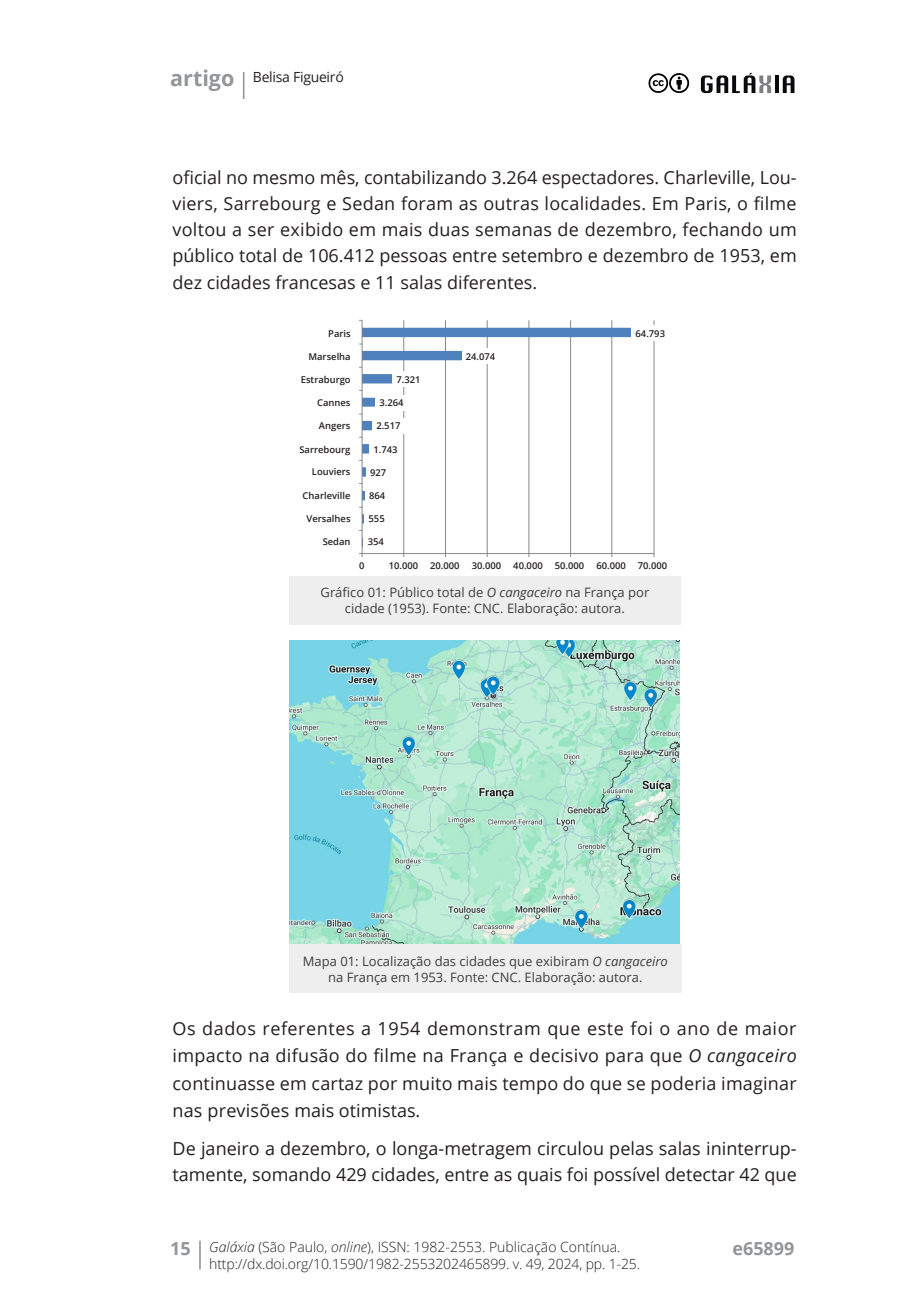
<style>
.page{position:relative;width:908px;height:1304px;background:#fff}
.page>*{position:absolute;margin:0;border:0;box-sizing:border-box;transform-origin:0 0}
.Mancha_de_texto{font:18px/26.4px "Open Sans";color:#231f20;text-align:justify}
.t1{font:700 18px "Open Sans";color:#939598}
.t2{font:300 14px/16.8px "Open Sans";letter-spacing:-.01em;color:#231f20}
.t3{font:14px "Open Sans";letter-spacing:-.02em;color:#231f20}
._0_enviado_RECEBIDO{font:13px/16px "Open Sans";color:#3e3e3f;text-align:center}
.Mancha_de_texto-2{font:600 9.4px "Open Sans";color:#231f20}
.s1{font-weight:700;font-size:21.6px;color:#939598}
.s2{font-style:italic}
</style>
<div class="page">
<hr style="left:199px;top:1241px;width:2px;height:28px;background:#939598">
<svg style="left:243px;top:72px;width:1px;height:27px"></svg>
<svg style="left:775px;top:76px;width:3px;height:17px"></svg>
<svg style="left:782px;top:76px;width:12px;height:17px"></svg>
<svg style="left:648px;top:72px;width:122px;height:22px"></svg>
<img style="left:289px;top:640px;width:390px;height:305px">
<div style="left:289px;top:945px;width:392px;height:48px;background:#eeeeef"></div>
<img style="left:359px;top:319px;width:296px;height:238px">
<div style="left:631px;top:326px;width:37px;height:15px;background:#fff"></div>
<div style="left:461px;top:348px;width:38px;height:16px;background:#fff"></div>
<div style="left:392px;top:372px;width:32px;height:15px;background:#fff"></div>
<div style="left:375px;top:395px;width:32px;height:15px;background:#fff"></div>
<div style="left:372px;top:418px;width:32px;height:15px;background:#fff"></div>
<div style="left:369px;top:441px;width:32px;height:16px;background:#fff"></div>
<div style="left:366px;top:465px;width:24px;height:15px;background:#fff"></div>
<div style="left:365px;top:488px;width:24px;height:15px;background:#fff"></div>
<div style="left:364px;top:511px;width:24px;height:15px;background:#fff"></div>
<div style="left:363px;top:534px;width:25px;height:15px;background:#fff"></div>
<div style="left:289px;top:576px;width:391px;height:49px;background:#eeeeef"></div>
<p class="t3" style="left:170px;top:67px;width:175px"><span class="s1">artigo</span> Belisa Figueiró</p>
<p class="Mancha_de_texto" style="left:172px;top:164px;width:625px">oficial no mesmo mês, contabilizando 3.264 espectadores. Charleville, Lou&shy;viers, Sarrebourg e Sedan foram as outras localidades. Em Paris, o filme voltou a ser exibido em mais duas semanas de dezembro, fechando um público total de 106.412 pessoas entre setembro e dezembro de 1953, em dez cidades francesas e 11 salas diferentes.</p>
<p class="Mancha_de_texto-2" style="left:328px;top:327px;width:24px">Paris</p>
<p class="Mancha_de_texto-2" style="left:308px;top:350px;width:44px">Marselha</p>
<p class="Mancha_de_texto-2" style="left:301px;top:373px;width:51px">Estraburgo</p>
<p class="Mancha_de_texto-2" style="left:317px;top:396px;width:35px">Cannes</p>
<p class="Mancha_de_texto-2" style="left:319px;top:420px;width:33px">Angers</p>
<p class="Mancha_de_texto-2" style="left:312px;top:465px;width:40px">Louviers</p>
<p class="Mancha_de_texto-2" style="left:302px;top:489px;width:49px">Charleville</p>
<p class="Mancha_de_texto-2" style="left:306px;top:512px;width:45px">Versalhes</p>
<p class="Mancha_de_texto-2" style="left:322px;top:535px;width:29px">Sedan</p>
<p class="Mancha_de_texto-2" style="left:299px;top:443px;width:52px">Sarrebourg</p>
<p class="Mancha_de_texto-2" style="left:396px;top:373px;width:26px">7.321</p>
<p class="Mancha_de_texto-2" style="left:379px;top:396px;width:26px">3.264</p>
<p class="Mancha_de_texto-2" style="left:376px;top:420px;width:26px">2.517</p>
<p class="Mancha_de_texto-2" style="left:373px;top:443px;width:26px">1.743</p>
<p class="Mancha_de_texto-2" style="left:370px;top:466px;width:18px">927</p>
<p class="Mancha_de_texto-2" style="left:369px;top:489px;width:18px">864</p>
<p class="Mancha_de_texto-2" style="left:368px;top:512px;width:18px">555</p>
<p class="Mancha_de_texto-2" style="left:367px;top:535px;width:18px">354</p>
<p class="Mancha_de_texto-2" style="left:465px;top:350px;width:31px">24.074</p>
<p class="Mancha_de_texto-2" style="left:635px;top:327px;width:31px">64.793</p>
<p class="Mancha_de_texto-2" style="left:359px;top:559px;width:7px">0</p>
<p class="Mancha_de_texto-2" style="left:388px;top:559px;width:31px">10.000</p>
<p class="Mancha_de_texto-2" style="left:430px;top:559px;width:31px">20.000</p>
<p class="Mancha_de_texto-2" style="left:471px;top:559px;width:31px">30.000</p>
<p class="Mancha_de_texto-2" style="left:513px;top:559px;width:31px">40.000</p>
<p class="Mancha_de_texto-2" style="left:554px;top:559px;width:31px">50.000</p>
<p class="Mancha_de_texto-2" style="left:596px;top:559px;width:31px">60.000</p>
<p class="Mancha_de_texto-2" style="left:637px;top:559px;width:31px">70.000</p>
<p class="_0_enviado_RECEBIDO" style="left:320px;top:584px;width:330px">Gráfico 01: Público total de <span class="s2">O cangaceiro</span> na França por cidade (1953). Fonte: CNC. Elaboração: autora.</p>
<p class="_0_enviado_RECEBIDO" style="left:303px;top:953px;width:366px">Mapa 01: Localização das cidades que exibiram <span class="s2">O cangaceiro </span>na França em 1953. Fonte: CNC. Elaboração: autora.</p>
<p class="Mancha_de_texto" style="left:172px;top:1014px;width:625px;line-height:27.2px">Os dados referentes a 1954 demonstram que este foi o ano de maior impacto na difusão do filme na França e decisivo para que <span class="s2">O cangaceiro </span>continuasse em cartaz por muito mais tempo do que se poderia imaginar nas previsões mais otimistas.</p>
<p class="Mancha_de_texto" style="left:172px;top:1135px;width:625px">De janeiro a dezembro, o longa-metragem circulou pelas salas ininterrup&shy;tamente, somando 429 cidades, entre as quais foi possível detectar 42 que</p>
<p class="t1" style="left:170px;top:1236px;width:22px">15</p>
<p class="t2" style="left:209px;top:1238px;width:432px"><span class="s2">Galáxia</span> (São Paulo, <span class="s2">online</span>), ISSN: 1982-2553. Publicação Contínua. http://dx.doi.org/10.1590/1982-2553202465899. v. 49, 2024, pp. 1-25.</p>
<p class="t1" style="left:732px;top:1236px;width:64px">e65899</p>
</div>
